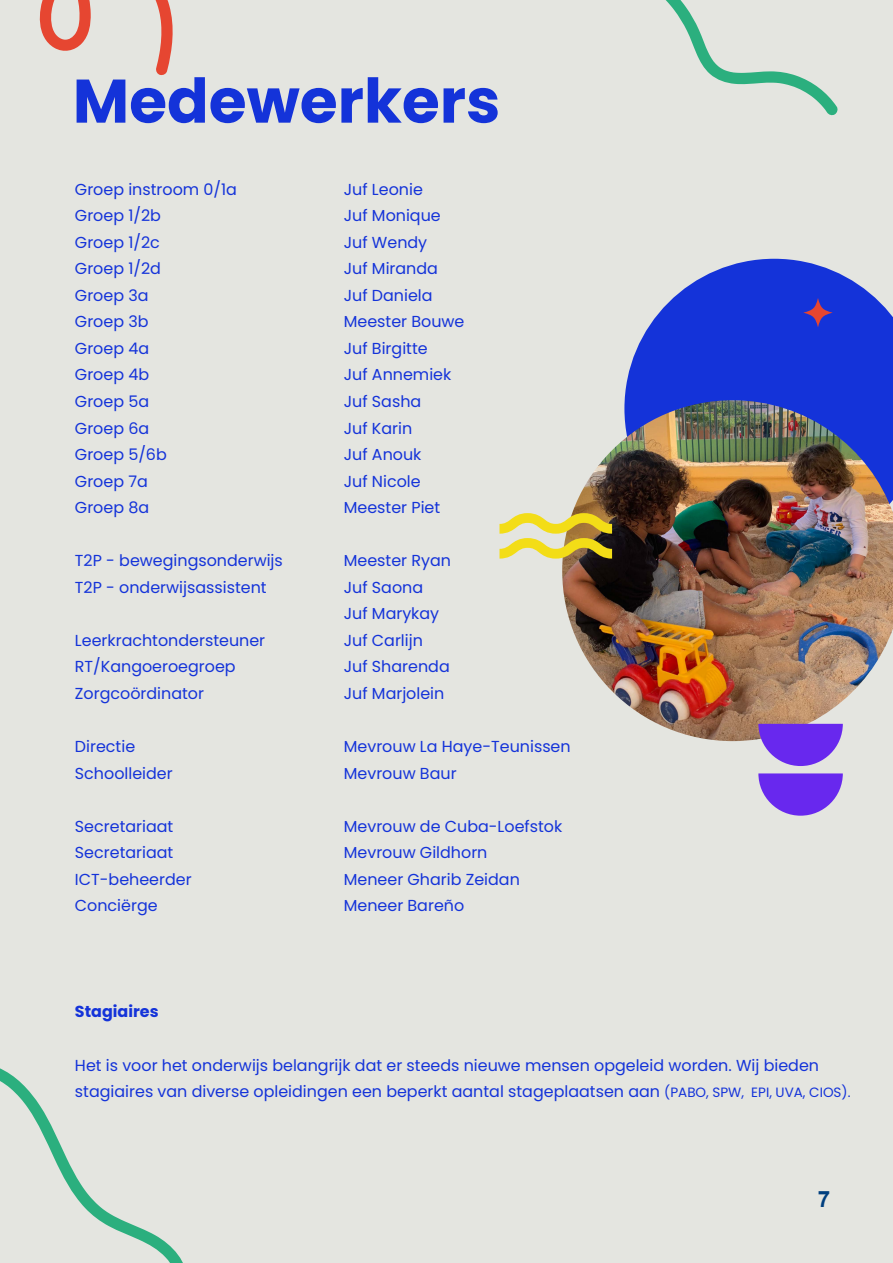
<style>
.page{position:relative;width:893px;height:1263px;background:#e4e5e0}
.page>*{position:absolute;margin:0;border:0;box-sizing:border-box;transform-origin:0 0}
.t1{font:700 61.5px "Poppins";color:#1433d9}
.t2{font:700 22.5px "Arial";color:#003f7f}
.t3{font:15.9px/26.5px "Poppins";color:#1433d9}
.t4{font:700 15.9px "Poppins";color:#1433d9}
.s1{font-size:13.5px}
</style>
<div class="page">
<svg style="left:624px;top:259px;width:269px;height:141px;fill:#1433d9"></svg>
<svg style="left:0;top:1068px;width:183px;height:195px"></svg>
<svg style="left:665px;top:0;width:173px;height:116px"></svg>
<svg style="left:39px;top:0;width:134px;height:75px"></svg>
<svg style="left:803px;top:298px;width:30px;height:29px"></svg>
<img style="left:562px;top:400px;width:331px;height:341px">
<svg style="left:499px;top:513px;width:113px;height:46px"></svg>
<svg style="left:758px;top:773px;width:85px;height:43px"></svg>
<svg style="left:758px;top:724px;width:85px;height:42px"></svg>
<h1 class="t1" style="left:73px;top:65px;width:429px">Medewerkers</h1>
<p class="t3" style="left:75px;top:176px;width:163px">Groep instroom 0/1a</p>
<p class="t3" style="left:344px;top:176px;width:81px">Juf Leonie</p>
<p class="t3" style="left:75px;top:202px;width:87px">Groep 1/2b</p>
<p class="t3" style="left:344px;top:202px;width:98px">Juf Monique</p>
<p class="t3" style="left:75px;top:229px;width:86px">Groep 1/2c</p>
<p class="t3" style="left:344px;top:229px;width:85px">Juf Wendy</p>
<p class="t3" style="left:75px;top:256px;width:87px">Groep 1/2d</p>
<p class="t3" style="left:344px;top:256px;width:96px">Juf Miranda</p>
<p class="t3" style="left:75px;top:282px;width:75px">Groep 3a</p>
<p class="t3" style="left:344px;top:282px;width:90px">Juf Daniela</p>
<p class="t3" style="left:75px;top:309px;width:75px">Groep 3b</p>
<p class="t3" style="left:344px;top:309px;width:122px">Meester Bouwe</p>
<p class="t3" style="left:75px;top:335px;width:76px">Groep 4a</p>
<p class="t3" style="left:344px;top:335px;width:85px">Juf Birgitte</p>
<p class="t3" style="left:75px;top:362px;width:76px">Groep 4b</p>
<p class="t3" style="left:344px;top:362px;width:109px">Juf Annemiek</p>
<p class="t3" style="left:75px;top:388px;width:76px">Groep 5a</p>
<p class="t3" style="left:344px;top:388px;width:79px">Juf Sasha</p>
<p class="t3" style="left:75px;top:415px;width:76px">Groep 6a</p>
<p class="t3" style="left:344px;top:415px;width:70px">Juf Karin</p>
<p class="t3" style="left:75px;top:441px;width:93px">Groep 5/6b</p>
<p class="t3" style="left:344px;top:441px;width:79px">Juf Anouk</p>
<p class="t3" style="left:75px;top:468px;width:74px">Groep 7a</p>
<p class="t3" style="left:344px;top:468px;width:78px">Juf Nicole</p>
<p class="t3" style="left:75px;top:494px;width:76px">Groep 8a</p>
<p class="t3" style="left:344px;top:494px;width:98px">Meester Piet</p>
<p class="t3" style="left:75px;top:547px;width:209px">T2P - bewegingsonderwijs</p>
<p class="t3" style="left:344px;top:547px;width:109px">Meester Ryan</p>
<p class="t3" style="left:75px;top:574px;width:193px">T2P - onderwijsassistent</p>
<p class="t3" style="left:344px;top:574px;width:97px">Juf Saona<br>Juf Marykay</p>
<p class="t3" style="left:75px;top:627px;width:192px">Leerkrachtondersteuner</p>
<p class="t3" style="left:344px;top:627px;width:81px">Juf Carlijn</p>
<p class="t3" style="left:75px;top:654px;width:162px">RT/Kangoeroegroep</p>
<p class="t3" style="left:344px;top:654px;width:107px">Juf Sharenda</p>
<p class="t3" style="left:75px;top:680px;width:131px">Zorgcoördinator</p>
<p class="t3" style="left:344px;top:680px;width:102px">Juf Marjolein</p>
<p class="t3" style="left:75px;top:733px;width:62px">Directie</p>
<p class="t3" style="left:344px;top:733px;width:228px">Mevrouw La Haye-Teunissen</p>
<p class="t3" style="left:75px;top:760px;width:99px">Schoolleider</p>
<p class="t3" style="left:344px;top:760px;width:114px">Mevrouw Baur</p>
<p class="t3" style="left:75px;top:813px;width:100px">Secretariaat</p>
<p class="t3" style="left:344px;top:813px;width:220px">Mevrouw de Cuba-Loefstok</p>
<p class="t3" style="left:75px;top:839px;width:100px">Secretariaat</p>
<p class="t3" style="left:344px;top:839px;width:145px">Mevrouw Gildhorn</p>
<p class="t3" style="left:75px;top:866px;width:118px">ICT-beheerder</p>
<p class="t3" style="left:344px;top:866px;width:177px">Meneer Gharib Zeidan</p>
<p class="t3" style="left:75px;top:892px;width:84px">Conciërge</p>
<p class="t3" style="left:344px;top:892px;width:122px">Meneer Bareño</p>
<p class="t4" style="left:75px;top:1003px;width:85px">Stagiaires</p>
<p class="t3" style="left:75px;top:1052px;width:777px">Het is voor het onderwijs belangrijk dat er steeds nieuwe mensen opgeleid worden. Wij bieden stagiaires van diverse opleidingen een beperkt aantal stageplaatsen aan <span class="s1">(PABO, SPW, EPI, UVA, CIOS).</span></p>
<h2 class="t2" style="left:818px;top:1183px;width:14px">7</h2>
</div>
